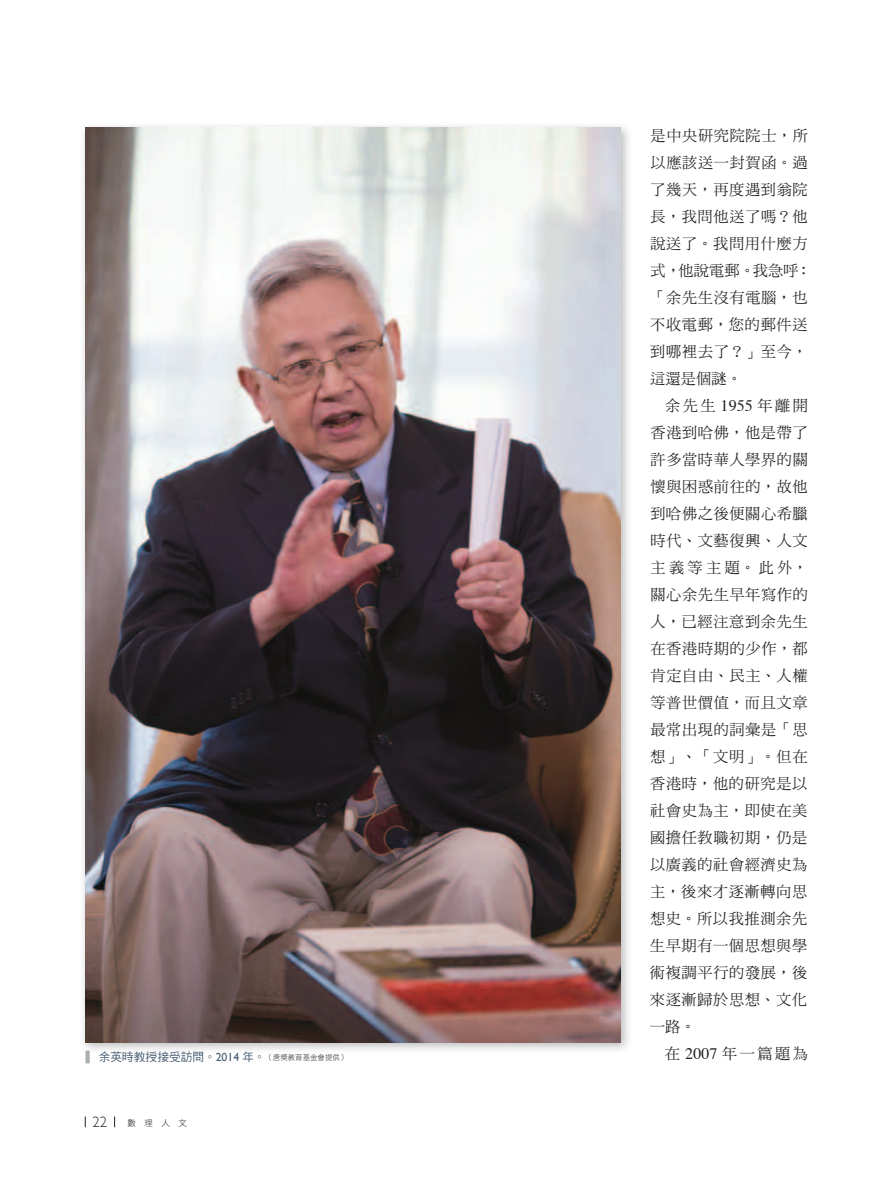
<style>
.page{position:relative;width:893px;height:1191px;background:#fff}
.page>*{position:absolute;margin:0;border:0;box-sizing:border-box;transform-origin:0 0}
.t1{font:15.15px/27px "DF Ming Std W5";letter-spacing:.04em;color:#231f20}
.t2{font:300 14.85px "Gill Sans";color:#231f20}
.t3{font:11.7px "DF Hei Std W5";color:#465b71}
.t4{font:8.55px "DF Hei Std W3";color:#231f20}
.s1{font-family:"Times";font-size:15.9px}
.s2{font-family:"Gill Sans"}
.s3{font-family:"DF Hei Std W3";font-size:7.5px;color:#231f20}
</style>
<div class="page">
<div style="left:79px;top:122px;width:554px;height:932px;background:#231f20;opacity:.3"></div>
<img style="left:85px;top:128px;width:536px;height:914px">
<div style="left:85px;top:1050px;width:5px;height:13px;background:#a9afb2"></div>
<p class="t1" style="left:650px;top:121px;width:163px">是中央研究院院士，所以應該送一封賀函。過了幾天，再度遇到翁院長，我問他送了嗎？他說送了。我問用什麼方式，他說電郵。我急呼：「余先生沒有電腦，也不收電郵，您的郵件送到哪裡去了？」至今，這還是個謎。</p>
<p class="t1" style="left:650px;top:391px;width:160px;text-align:justify;text-indent:15px">余先生 <span class="s1">1955</span>年離開香港到哈佛，他是帶了許多當時華人學界的關懷與困惑前往的，故他到哈佛之後便關心希臘時代、文藝復興、人文主義等主題。此外，關心余先生早年寫作的人，已經注意到余先生在香港時期的少作，都肯定自由、民主、人權等普世價值，而且文章最常出現的詞彙是「思想」、「文明」。但在香港時，他的研究是以社會史為主，即使在美國擔任教職初期，仍是以廣義的社會經濟史為主，後來才逐漸轉向思想史。所以我推測余先生早期有一個思想與學術複調平行的發展，後來逐漸歸於思想、文化一路。</p>
<p class="t3" style="left:99px;top:1050px;width:250px">余英時教授接受訪問。<span class="s2">2014</span> 年。<span class="s3">（唐獎教育基金會提供）</span></p>
<p class="t1" style="left:665px;top:1039px;width:145px">在 <span class="s1">2007</span>年一篇題為</p>
<p class="t2" style="left:92px;top:1113px;width:16px">22</p>
<p class="t4" style="left:128px;top:1118px;width:61px">數　理　人　文</p>
</div>
